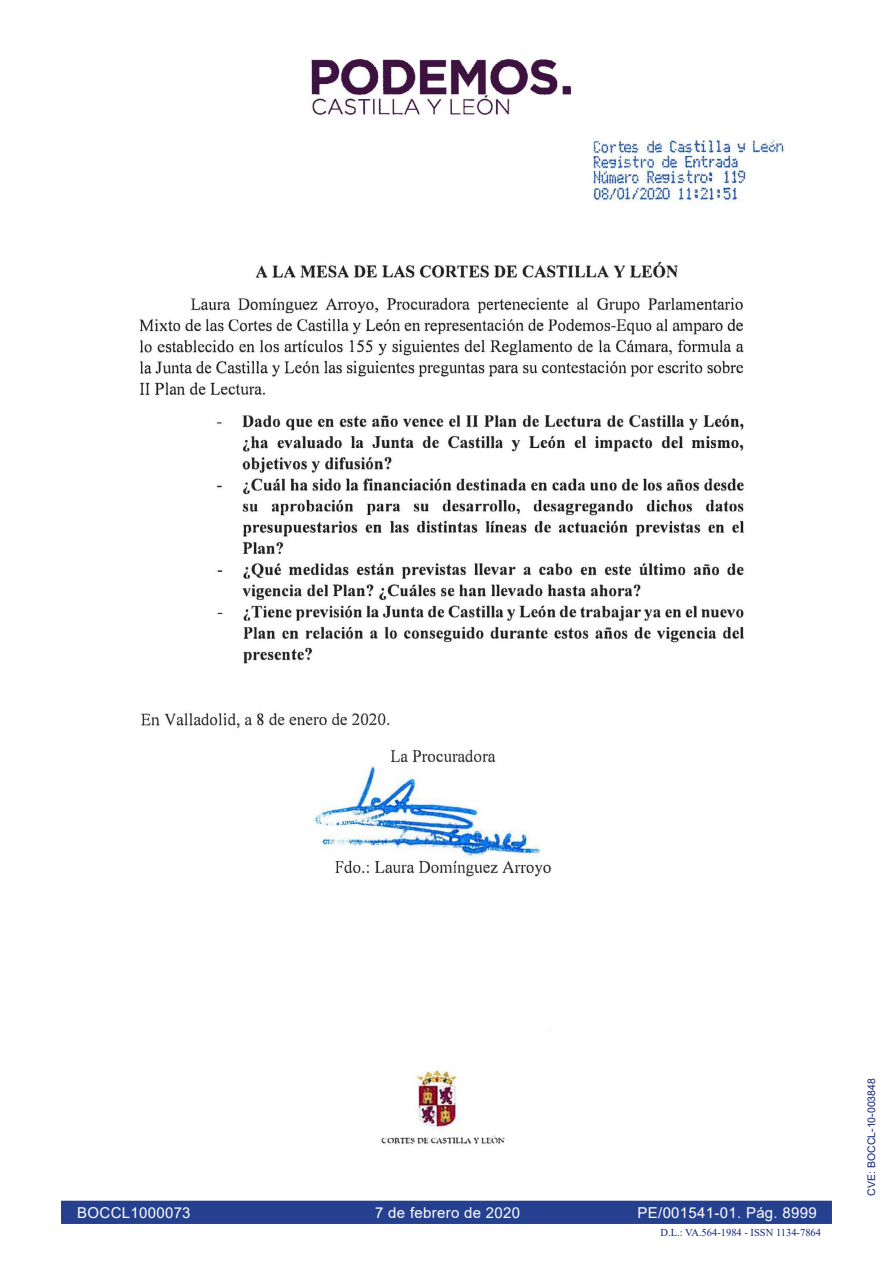
<style>
.page{position:relative;width:893px;height:1263px;background:#fff}
.page>*{position:absolute;margin:0;border:0;box-sizing:border-box;transform-origin:0 0}
.E_CVE{font:15px "Arial";letter-spacing:.02em;color:#fff}
.t1{font:10.5px "Times New Roman";color:#132477}
.t2{font:10.5px "Arial";color:#132477}
</style>
<div class="page">
<div style="left:60px;top:1200px;width:773px;height:25px;background:#25408f"></div>
<div style="left:60px;top:1199px;width:773px;height:26px;border:2px solid #fff"></div>
<img style="left:60px;top:58px;width:773px;height:1142px">
<p class="E_CVE" style="left:77px;top:1202px;width:115px">BOCCL1000073</p>
<p class="E_CVE" style="left:375px;top:1202px;width:146px">7 de febrero de 2020</p>
<p class="E_CVE" style="left:638px;top:1202px;width:181px">PE/001541-01. Pág. 8999</p>
<p class="t1" style="left:661px;top:1225px;width:162px">D.L.: VA.564-1984 - ISSN 1134-7864</p>
<p class="t2" style="left:864px;top:1195px;width:119px;rotate:-90deg">CVE: BOCCL-10-003848</p>
</div>
